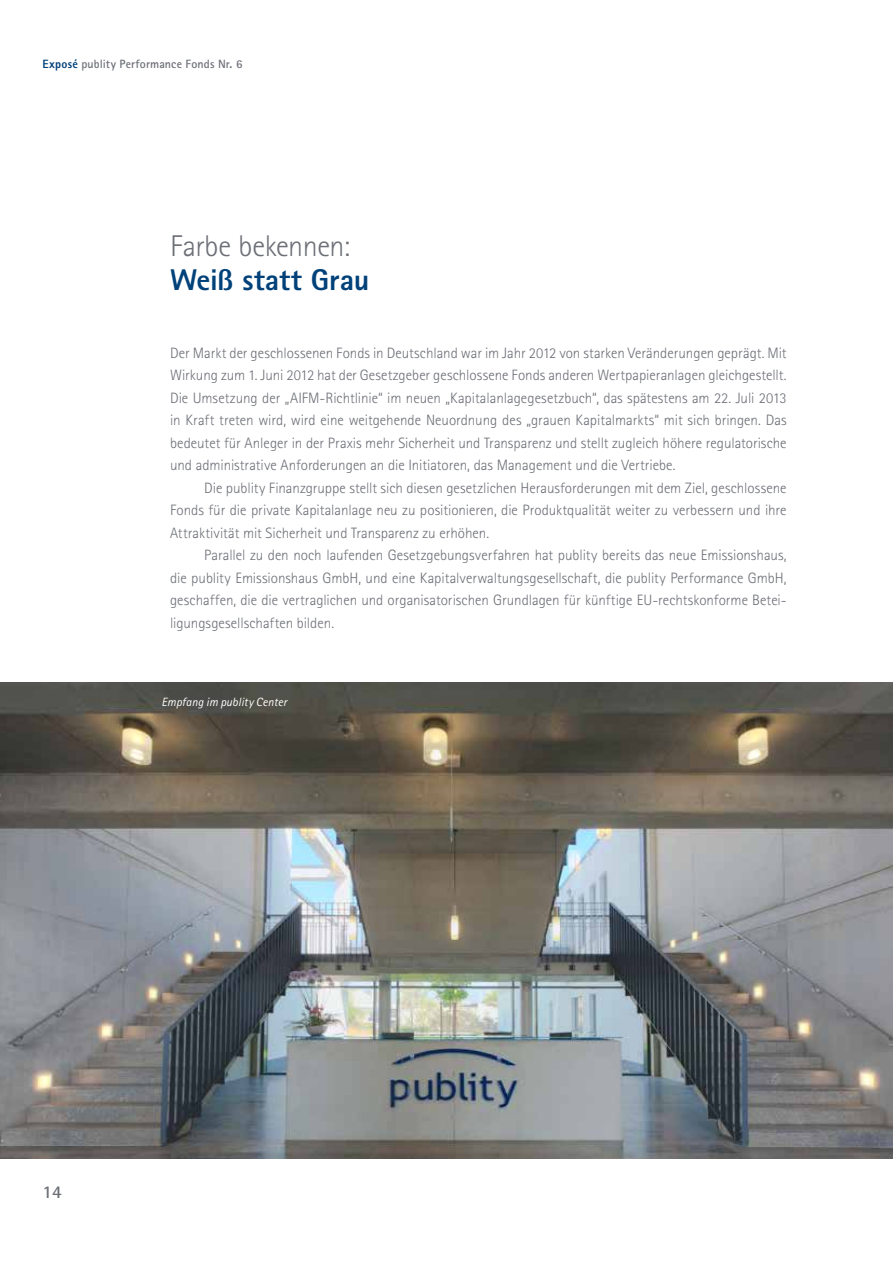
<style>
.page{position:relative;width:893px;height:1263px;background:#fff}
.page>*{position:absolute;margin:0;border:0;box-sizing:border-box;transform-origin:0 0}
.t1{font:300 30px "Rotis Sans Serif Std";letter-spacing:-.02em;color:#6c6f76}
.t2{font:800 30px "Rotis Sans Serif Std";letter-spacing:-.005em;color:#004179}
.t3{font:700 18px "Rotis Sans Serif Std";color:#6c6f76}
.t4{font:300 15px/22.5px "Rotis Sans Serif Std";color:#6c6f76;text-align:justify}
.t5{font:700 12px "Rotis Sans Serif Std";letter-spacing:.01em;color:#6c6f76}
.t6{font:italic 12px "Rotis Sans Serif Std";letter-spacing:.005em;color:#fff}
.s1{font-weight:800;color:#004179}
</style>
<div class="page">
<img style="left:0;top:682px;width:893px;height:476px">
<p class="t5" style="left:43px;top:56px;width:201px"><span class="s1">Exposé</span> publity Performance Fonds Nr. 6</p>
<h1 class="t1" style="left:170px;top:229px;width:182px">Farbe bekennen:</h1>
<h1 class="t2" style="left:170px;top:261px;width:201px">Weiß statt Grau</h1>
<p class="t4" style="left:170px;top:341px;width:618px">Der Markt der geschlossenen Fonds in Deutschland war im Jahr 2012 von starken Veränderungen geprägt. Mit Wirkung zum 1. Juni 2012 hat der Gesetzgeber geschlossene Fonds anderen Wertpapieranlagen gleichgestellt.<br>Die Umsetzung der „AIFM-Richtlinie“ im neuen „Kapitalanlagegesetzbuch“, das spätestens am 22. Juli 2013 in Kraft treten wird, wird eine weitgehende Neuordnung des „grauen Kapitalmarkts“ mit sich bringen. Das bedeutet für Anleger in der Praxis mehr Sicherheit und Transparenz und stellt zugleich höhere regulatorische und administrative Anforderungen an die Initiatoren, das Management und die Vertriebe.</p>
<p class="t4" style="left:170px;top:476px;width:618px;text-indent:34px">Die publity Finanzgruppe stellt sich diesen gesetzlichen Herausforderungen mit dem Ziel, geschlossene Fonds für die private Kapitalanlage neu zu positionieren, die Produktqualität weiter zu verbessern und ihre Attraktivität mit Sicherheit und Transparenz zu erhöhen.</p>
<p class="t4" style="left:170px;top:544px;width:618px;text-indent:34px">Parallel zu den noch laufenden Gesetzgebungsverfahren hat publity bereits das neue Emissionshaus, die publity Emissionshaus GmbH, und eine Kapitalverwaltungsgesellschaft, die publity Performance GmbH, geschaffen, die die vertraglichen und organisatorischen Grundlagen für künftige EU-rechtskonforme Betei&shy;ligungsgesellschaften bilden.</p>
<p class="t6" style="left:162px;top:695px;width:127px">Empfang im publity Center</p>
<p class="t3" style="left:43px;top:1181px;width:21px">14</p>
</div>
